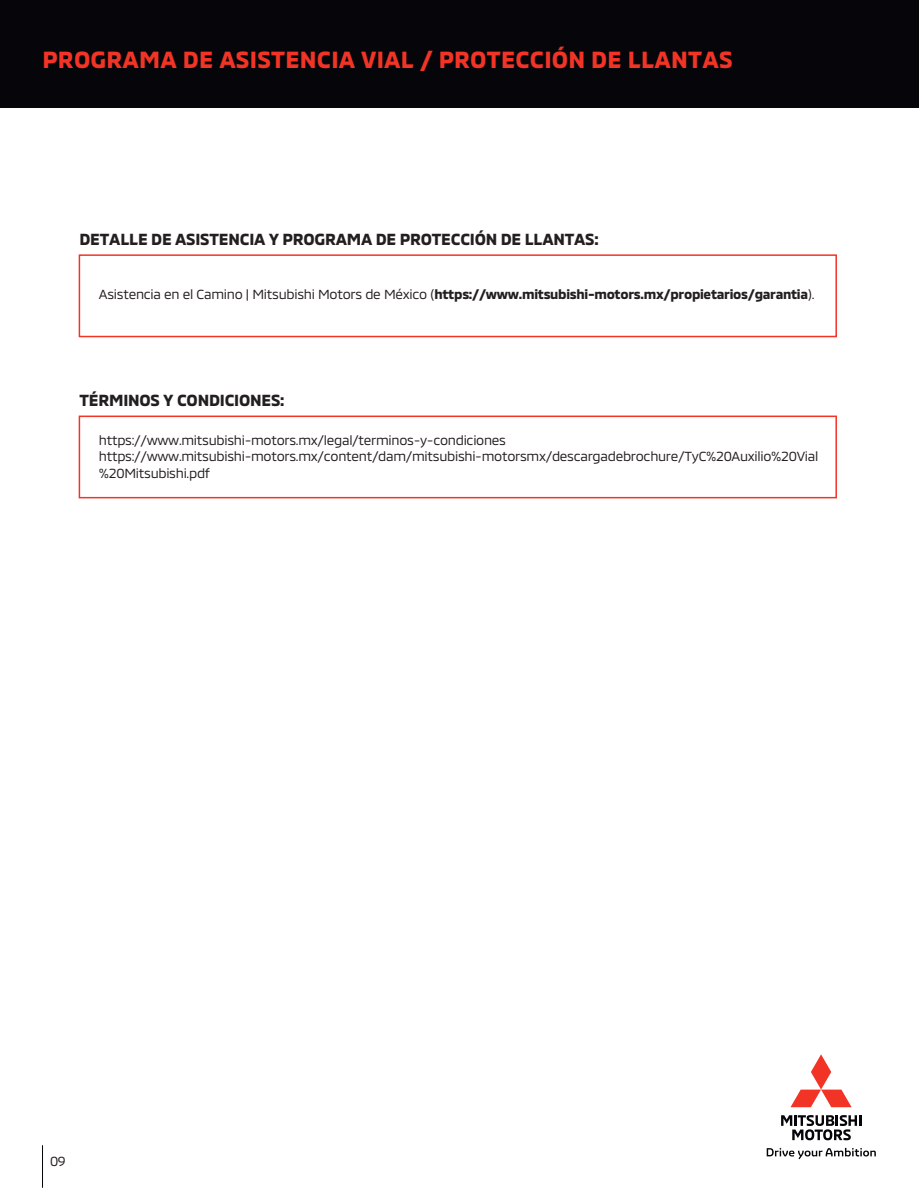
<style>
.page{position:relative;width:919px;height:1188px;background:#fff}
.page>*{position:absolute;margin:0;border:0;box-sizing:border-box;transform-origin:0 0}
.t1{font:700 24px "MMC";letter-spacing:.01em;color:#f13426}
.t2{font:700 16.5px "MMC";letter-spacing:-.015em;color:#241f1f}
.t3{font:13.5px/16.2px "MMC";letter-spacing:-.02em;color:#241f1f}
.t4{font:700 13.5px "MMC";letter-spacing:-.02em;color:#241f1f}
.s1{font-weight:400}
</style>
<div class="page">
<hr style="left:42px;top:1145px;width:1px;height:43px;background:#05050a">
<svg style="left:781px;top:1115px;width:79px;height:25px"></svg>
<svg style="left:790px;top:1054px;width:61px;height:53px"></svg>
<svg style="left:766px;top:1148px;width:109px;height:11px"></svg>
<div style="left:0;top:0;width:918px;height:107px;background:#05050a"></div>
<div style="left:79px;top:254px;width:757px;height:83px;border:2px solid #f13426"></div>
<div style="left:79px;top:416px;width:757px;height:82px;border:2px solid #f13426"></div>
<h1 class="t1" style="left:42px;top:40px;width:691px">PROGRAMA DE ASISTENCIA VIAL / PROTECCIÓN DE LLANTAS</h1>
<p class="t2" style="left:79px;top:226px;width:520px">DETALLE DE ASISTENCIA Y PROGRAMA DE PROTECCIÓN DE LLANTAS:</p>
<p class="t4" style="left:99px;top:284px;width:716px"><span class="s1">Asistencia en el Camino | Mitsubishi Motors de México (</span>https://www.mitsubishi-motors.mx/propietarios/garantia<span class="s1">).</span></p>
<p class="t2" style="left:79px;top:387px;width:206px">TÉRMINOS Y CONDICIONES:</p>
<p class="t3" style="left:99px;top:431px;width:720px">https://www.mitsubishi-motors.mx/legal/terminos-y-condiciones https://www.mitsubishi-motors.mx/content/dam/mitsubishi-motorsmx/descargadebrochure/TyC%20Auxilio%20Vial %20Mitsubishi.pdf</p>
<p class="t3" style="left:50px;top:1152px;width:17px">09</p>
</div>
